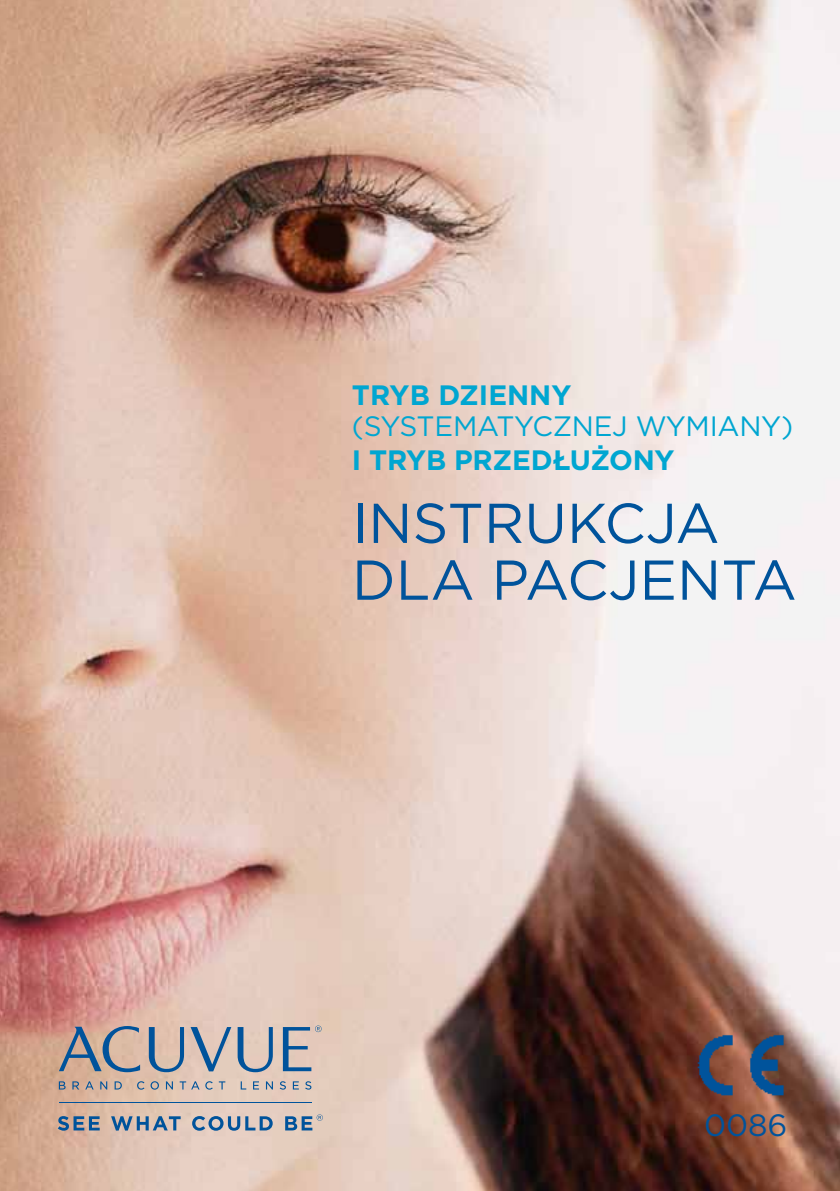
<style>
.page{position:relative;width:840px;height:1191px;background:#fff}
.page>*{position:absolute;margin:0;border:0;box-sizing:border-box;transform-origin:0 0}
.t1{font:56px/56.8px "Gotham";color:#00539b}
.t2{font:30.8px "Gotham";color:#00539b}
.t3{font:700 28px "Gotham";letter-spacing:-.01em;color:#00a6d1}
.t4{font:28px "Gotham";letter-spacing:-.01em;color:#00a6d1}
</style>
<div class="page">
<img style="left:0;top:0;width:839px;height:1191px">
<img style="left:692px;top:1028px;width:95px;height:72px">
<svg style="left:59px;top:1081px;width:7px;height:8px"></svg>
<svg style="left:72px;top:1081px;width:7px;height:8px"></svg>
<svg style="left:85px;top:1081px;width:9px;height:8px"></svg>
<svg style="left:100px;top:1081px;width:7px;height:8px"></svg>
<svg style="left:114px;top:1081px;width:8px;height:8px"></svg>
<svg style="left:137px;top:1081px;width:7px;height:8px"></svg>
<svg style="left:150px;top:1081px;width:9px;height:8px"></svg>
<svg style="left:152px;top:1082px;width:6px;height:6px"></svg>
<svg style="left:166px;top:1081px;width:7px;height:8px"></svg>
<svg style="left:179px;top:1081px;width:20px;height:8px"></svg>
<svg style="left:205px;top:1081px;width:8px;height:8px"></svg>
<svg style="left:219px;top:1081px;width:6px;height:8px"></svg>
<svg style="left:240px;top:1081px;width:6px;height:8px"></svg>
<svg style="left:253px;top:1081px;width:6px;height:8px"></svg>
<svg style="left:266px;top:1081px;width:7px;height:8px"></svg>
<svg style="left:279px;top:1081px;width:7px;height:8px"></svg>
<svg style="left:293px;top:1081px;width:6px;height:8px"></svg>
<svg style="left:305px;top:1081px;width:6px;height:8px"></svg>
<svg style="left:283px;top:1025px;width:38px;height:46px;background:#a5a8b1"></svg>
<svg style="left:149px;top:1027px;width:35px;height:45px;background:#9da0a8"></svg>
<svg style="left:190px;top:1027px;width:41px;height:44px;background:#acacb2"></svg>
<svg style="left:59px;top:1026px;width:81px;height:46px;background:#a39a9a"></svg>
<svg style="left:237px;top:1027px;width:36px;height:45px;background:#a0a7b2"></svg>
<hr style="left:59px;top:1101px;width:252px;height:1px;background:#00539b">
<svg style="left:58px;top:1116px;width:42px;height:14px"></svg>
<svg style="left:111px;top:1116px;width:69px;height:14px"></svg>
<svg style="left:192px;top:1116px;width:80px;height:14px"></svg>
<svg style="left:285px;top:1114px;width:38px;height:16px"></svg>
<p class="t3" style="left:351px;top:376px;width:221px">TRYB DZIENNY</p>
<p class="t4" style="left:351px;top:408px;width:442px">(SYSTEMATYCZNEJ WYMIANY)</p>
<p class="t3" style="left:351px;top:441px;width:324px">I TRYB PRZEDŁUŻONY</p>
<h1 class="t1" style="left:351px;top:493px;width:446px">INSTRUKCJA<br>DLA PACJENTA</h1>
<p class="t2" style="left:703px;top:1105px;width:85px">0086</p>
</div>
